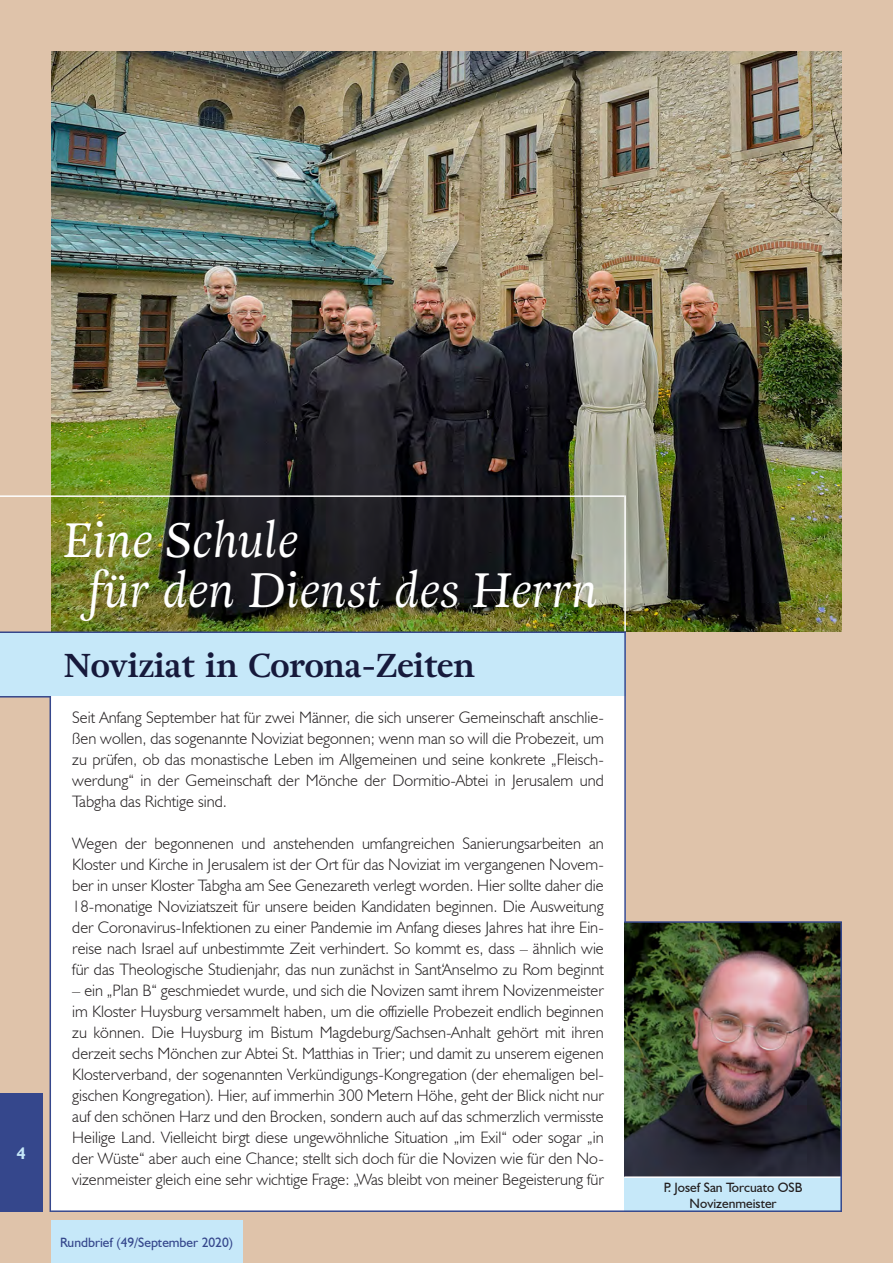
<style>
.page{position:relative;width:893px;height:1263px;background:#dfc3aa}
.page>*{position:absolute;margin:0;border:0;box-sizing:border-box;transform-origin:0 0}
.Haupttexte_Blocksatz{font:italic 48px "Adriane Text";color:#fff}
.t1{font:700 33px "Adriane Text";color:#16193b}
.Haupttexte_Blocksatz-2{font:300 16.5px/21px "Humanist 521 BT";color:#231f20;text-align:justify}
.t2{font:700 16.5px "Humanist 521 BT";color:#c6e8f9}
.Bildunterschrift{font:13.5px/16.2px "Humanist 521 BT";color:#231f20;text-align:center}
.t3{font:13.5px "Humanist 521 BT";color:#35478c}
</style>
<div class="page">
<div style="left:51px;top:696px;width:574px;height:516px;background:#fff"></div>
<img style="left:51px;top:51px;width:791px;height:580px">
<img style="left:624px;top:923px;width:216px;height:253px">
<div style="left:624px;top:1178px;width:218px;height:34px;background:#c6e8f9"></div>
<div style="left:0;top:632px;width:625px;height:64px;background:#c6e8f9"></div>
<div style="left:51px;top:1220px;width:191px;height:43px;background:#c6e8f9"></div>
<div style="left:0;top:1093px;width:43px;height:119px;background:#35478c"></div>
<hr style="left:0;top:696px;width:51px;height:1px;background:#35478c">
<hr style="left:51px;top:1210px;width:791px;height:2px;background:#35478c">
<hr style="left:50px;top:696px;width:1px;height:516px;background:#35478c">
<hr style="left:0;top:495px;width:624px;height:2px;background:#fff">
<hr style="left:624px;top:495px;width:2px;height:136px;background:#fff">
<hr style="left:624px;top:1176px;width:218px;height:2px;background:#fff">
<hr style="left:0;top:631px;width:626px;height:2px;background:#35478c">
<hr style="left:624px;top:921px;width:218px;height:2px;background:#35478c">
<hr style="left:624px;top:631px;width:2px;height:292px;background:#35478c">
<hr style="left:840px;top:923px;width:2px;height:289px;background:#35478c">
<p class="t2" style="left:17px;top:1143px;width:10px">4</p>
<p class="Haupttexte_Blocksatz" style="left:64px;top:506px;width:241px">Eine Schule</p>
<p class="Haupttexte_Blocksatz" style="left:90px;top:556px;width:514px">für den Dienst des Herrn</p>
<p class="t1" style="left:64px;top:643px;width:413px">Noviziat in Corona-Zeiten</p>
<p class="Haupttexte_Blocksatz-2" style="left:72px;top:707px;width:533px">Seit Anfang September hat für zwei Männer, die sich unserer Gemeinschaft anschlie&shy;ßen wollen, das sogenannte Noviziat begonnen; wenn man so will die Probezeit, um zu prüfen, ob das monastische Leben im Allgemeinen und seine konkrete „Fleisch&shy;werdung“ in der Gemeinschaft der Mönche der Dormitio-Abtei in Jerusalem und Tabgha das Richtige sind.</p>
<p class="Haupttexte_Blocksatz-2" style="left:72px;top:833px;width:533px">Wegen der begonnenen und anstehenden umfangreichen Sanierungsarbeiten an Kloster und Kirche in Jerusalem ist der Ort für das Noviziat im vergangenen Novem&shy;ber in unser Kloster Tabgha am See Genezareth verlegt worden. Hier sollte daher die 18-monatige Noviziatszeit für unsere beiden Kandidaten beginnen. Die Ausweitung der Coronavirus-Infektionen zu einer Pandemie im Anfang dieses Jahres hat ihre Ein&shy;reise nach Israel auf unbestimmte Zeit verhindert. So kommt es, dass – ähnlich wie für das Theologische Studienjahr, das nun zunächst in Sant‘Anselmo zu Rom beginnt</p>
<p class="Haupttexte_Blocksatz-2" style="left:72px;top:980px;width:533px">– ein „Plan B“ geschmiedet wurde, und sich die Novizen samt ihrem Novizenmeister im Kloster Huysburg versammelt haben, um die offizielle Probezeit endlich beginnen zu können. Die Huysburg im Bistum Magdeburg/Sachsen-Anhalt gehört mit ihren derzeit sechs Mönchen zur Abtei St. Matthias in Trier; und damit zu unserem eigenen Klosterverband, der sogenannten Verkündigungs-Kongregation (der ehemaligen bel&shy;gischen Kongregation). Hier, auf immerhin 300 Metern Höhe, geht der Blick nicht nur auf den schönen Harz und den Brocken, sondern auch auf das schmerzlich vermisste Heilige Land. Vielleicht birgt diese ungewöhnliche Situation „im Exil“ oder sogar „in der Wüste“ aber auch eine Chance; stellt sich doch für die Novizen wie für den No&shy;vizenmeister gleich eine sehr wichtige Frage: „Was bleibt von meiner Begeisterung für</p>
<p class="t3" style="left:60px;top:1234px;width:174px">Rundbrief (49/September 2020)</p>
<p class="Bildunterschrift" style="left:664px;top:1179px;width:140px">P. Josef San Torcuato OSB<br>Novizenmeister</p>
</div>
